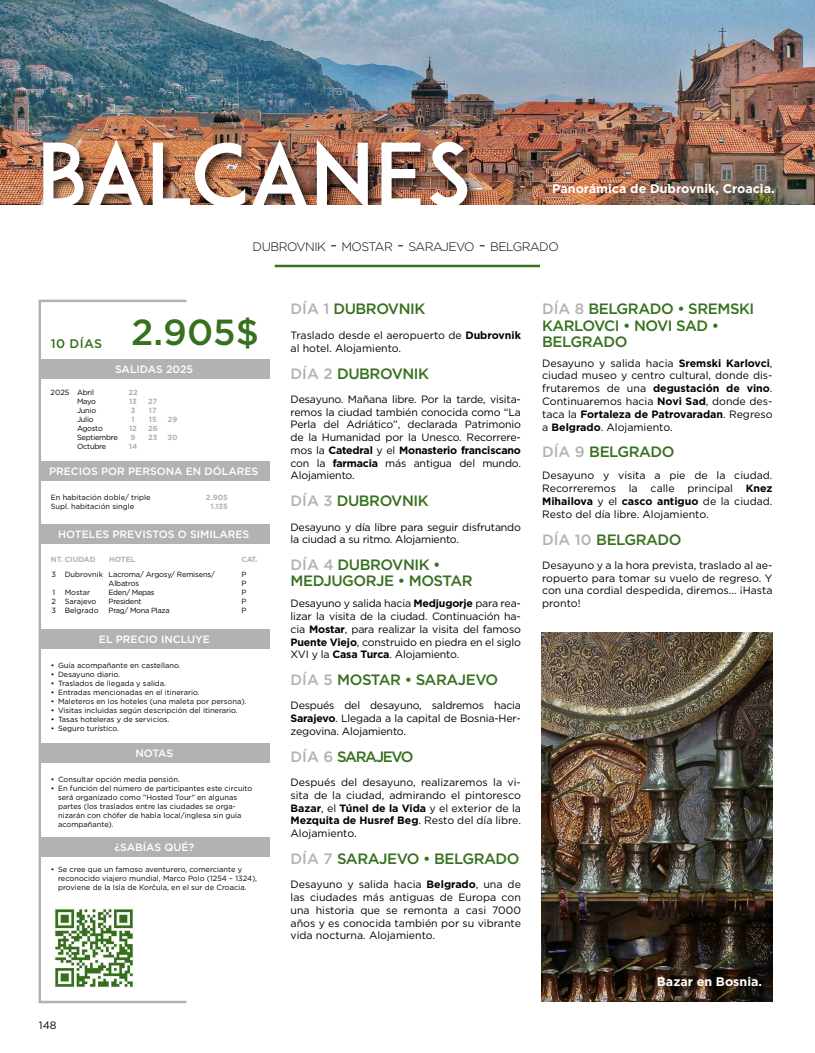
<style>
.page{position:relative;width:815px;height:1053px;background:#fff}
.page>*{position:absolute;margin:0;border:0;box-sizing:border-box;transform-origin:0 0}
.t1{font:87.5px "ADAM.CGPRO";color:#fff}
.t2{font:500 36.25px "Gotham";color:#37701e}
.t3{font:500 15px/16.2px "Gotham";letter-spacing:-.03em;color:#37701e}
.t4{font:500 15px "Gotham";letter-spacing:-.09em;color:#37701e}
.t5{font:700 12.5px "Gotham";color:#fff}
.t6{font:500 12.5px "Gotham";letter-spacing:.03em;color:#37701e}
.t7{font:300 12.25px "Gotham";letter-spacing:-.045em;color:#000}
.t8{font:10.62px/12.8px "Gotham";letter-spacing:-.01em;color:#000;text-align:justify}
.t9{font:500 10.62px "Gotham";color:#fff}
.t10{font:10.62px "Gotham";color:#010202}
.t11{font:7.5px/9px "Gotham";color:#000}
.t12{font:7.5px/9px "Gotham";letter-spacing:-.04em;color:#000}
.t13{font:700 7.5px/9px "Gotham";color:#b3b2b2;text-align:right}
.t14{font:7.5px/9px "Gotham";letter-spacing:-.03em;color:#000}
.s1{font-size:17.5px}
.s2{color:#b3b2b2}
.s3{font-weight:700}
</style>
<div class="page">
<img style="left:0;top:0;width:815px;height:205px">
<hr style="left:275px;top:265px;width:265px;height:2px;background:#37701e">
<div style="left:41px;top:139px;width:438px;height:82px;background:#000;opacity:.6"></div>
<div style="left:39px;top:299px;width:149px;height:704px;border:2px solid #b3b2b2"></div>
<div style="left:39px;top:359px;width:230px;height:20px;background:#b3b2b2"></div>
<div style="left:39px;top:461px;width:230px;height:19px;background:#b3b2b2"></div>
<div style="left:39px;top:524px;width:231px;height:19px;background:#b3b2b2"></div>
<div style="left:39px;top:628px;width:231px;height:20px;background:#b3b2b2"></div>
<div style="left:39px;top:743px;width:231px;height:19px;background:#b3b2b2"></div>
<div style="left:39px;top:836px;width:231px;height:20px;background:#b3b2b2"></div>
<img style="left:54px;top:905px;width:80px;height:83px">
<img style="left:542px;top:632px;width:230px;height:369px">
<div style="left:0;top:206px;width:815px;height:23px;background:#fff"></div>
<h1 class="t1" style="left:36px;top:122px;width:437px">BALCANES</h1>
<p class="t5" style="left:552px;top:181px;width:224px">Panorámica de Dubrovnik, Croacia.</p>
<p class="t7" style="left:253px;top:239px;width:308px">DUBROVNIK <span class="s1">-</span> MOSTAR <span class="s1">-</span> SARAJEVO <span class="s1">-</span> BELGRADO</p>
<p class="t6" style="left:51px;top:335px;width:53px">10 DÍAS</p>
<h2 class="t2" style="left:131px;top:308px;width:129px">2.905$</h2>
<p class="t9" style="left:115px;top:363px;width:80px">SALIDAS 2025</p>
<p class="t11" style="left:51px;top:387px;width:20px">2025</p>
<p class="t14" style="left:77px;top:387px;width:43px">Abril<br>Mayo<br>Junio<br>Julio<br>Agosto<br>Septiembre<br>Octubre</p>
<p class="t13" style="left:128px;top:387px;width:11px;text-align:center">22<br>13<br>3<br>1<br>12<br>9<br>14</p>
<p class="t13" style="left:148px;top:396px;width:11px;text-align:left">27<br>17<br>15<br>26<br>23</p>
<p class="t13" style="left:168px;top:414px;width:11px">29</p>
<p class="t13" style="left:168px;top:432px;width:12px">30</p>
<p class="t9" style="left:49px;top:464px;width:211px">PRECIOS POR PERSONA EN DÓLARES</p>
<p class="t11" style="left:51px;top:492px;width:101px">En habitación doble/ triple<br>Supl. habitación single</p>
<p class="t9" style="left:58px;top:527px;width:193px">HOTELES PREVISTOS O SIMILARES</p>
<p class="t13" style="left:206px;top:493px;width:23px">2.905<br>1.135</p>
<p class="t13" style="left:51px;top:555px;width:46px">NT. CIUDAD</p>
<p class="t11" style="left:51px;top:570px;width:6px">3</p>
<p class="t11" style="left:51px;top:588px;width:6px">1<br>2<br>3</p>
<p class="t13" style="left:109px;top:555px;width:28px">HOTEL</p>
<p class="t13" style="left:242px;top:555px;width:17px">CAT.</p>
<p class="t11" style="left:242px;top:570px;width:7px;text-align:justify">P P P P P</p>
<p class="t12" style="left:109px;top:570px;width:108px">Lacroma/ Argosy/ Remisens/<br>Albatros<br>Eden/ Mepas<br>President<br>Prag/ Mona Plaza</p>
<p class="t11" style="left:65px;top:570px;width:40px">Dubrovnik</p>
<p class="t11" style="left:65px;top:588px;width:35px">Mostar<br>Sarajevo<br>Belgrado</p>
<p class="t9" style="left:99px;top:632px;width:112px">EL PRECIO INCLUYE</p>
<p class="t11" style="left:51px;top:660px;width:131px">• Guía acompañante en castellano.</p>
<p class="t11" style="left:51px;top:669px;width:70px">• Desayuno diario.</p>
<p class="t11" style="left:51px;top:678px;width:117px">• Traslados de llegada y salida.</p>
<p class="t11" style="left:51px;top:687px;width:150px">• Entradas mencionadas en el itinerario.</p>
<p class="t11" style="left:51px;top:696px;width:197px">• Maleteros en los hoteles (una maleta por persona).</p>
<p class="t11" style="left:51px;top:705px;width:188px">• Visitas incluidas según descripción del itinerario.</p>
<p class="t11" style="left:51px;top:714px;width:120px">• Tasas hoteleras y de servicios.</p>
<p class="t11" style="left:51px;top:723px;width:69px">• Seguro turístico.</p>
<p class="t9" style="left:135px;top:746px;width:40px">NOTAS</p>
<p class="t11" style="left:51px;top:775px;width:130px">• Consultar opción media pensión.</p>
<p class="t11" style="left:58px;top:784px;width:196px;text-indent:-7px">• En función del número de participantes este circuito será organizado como "Hosted Tour" en algunas partes (los traslados entre las ciudades se orga&shy;nizarán con chófer de habla local/inglesa sin guía acompañante).</p>
<p class="t11" style="left:58px;top:864px;width:201px;text-indent:-7px">• Se cree que un famoso aventurero, comerciante y reconocido viajero mundial, Marco Polo (1254 – 1324), proviene de la Isla de Korčula, en el sur de Croacia.</p>
<p class="t9" style="left:114px;top:840px;width:82px">¿SABÍAS QUÉ?</p>
<p class="t10" style="left:39px;top:1018px;width:19px">148</p>
<h3 class="t3" style="left:291px;top:301px;width:136px"><span class="s2">DÍA 1</span> DUBROVNIK</h3>
<p class="t8" style="left:291px;top:328px;width:232px">Traslado desde el aeropuerto de <span class="s3">Dubrovnik </span>al hotel. Alojamiento.</p>
<h3 class="t3" style="left:291px;top:365px;width:140px"><span class="s2">DÍA 2</span> DUBROVNIK</h3>
<p class="t8" style="left:291px;top:392px;width:232px">Desayuno. Mañana libre. Por la tarde, visita&shy;remos la ciudad también conocida como “La Perla del Adriático”, declarada Patrimonio de la Humanidad por la Unesco. Recorrere&shy;mos la <span class="s3">Catedral</span> y el <span class="s3">Monasterio franciscano </span>con la <span class="s3">farmacia</span> más antigua del mundo.<br>Alojamiento.</p>
<h3 class="t3" style="left:291px;top:492px;width:140px"><span class="s2">DÍA 3</span> DUBROVNIK</h3>
<p class="t8" style="left:291px;top:520px;width:232px">Desayuno y día libre para seguir disfrutando la ciudad a su ritmo. Alojamiento.</p>
<h3 class="t3" style="left:291px;top:556px;width:184px"><span class="s2">DÍA 4</span> DUBROVNIK •<br>MEDJUGORJE • MOSTAR</h3>
<p class="t8" style="left:291px;top:596px;width:232px">Desayuno y salida hacia <span class="s3">Medjugorje</span> para rea&shy;lizar la visita de la ciudad. Continuación ha&shy;cia <span class="s3">Mostar</span>, para realizar la visita del famoso <span class="s3">Puente Viejo</span>, construido en piedra en el siglo XVI y la <span class="s3">Casa Turca</span>. Alojamiento.</p>
<h3 class="t3" style="left:291px;top:671px;width:209px"><span class="s2">DÍA 5</span> MOSTAR • SARAJEVO</h3>
<p class="t8" style="left:291px;top:699px;width:232px">Después del desayuno, saldremos hacia <span class="s3">Sarajevo</span>. Llegada a la capital de Bosnia-Her&shy;zegovina. Alojamiento.</p>
<h3 class="t4" style="left:291px;top:746px;width:124px"><span class="s2">DÍA 6</span> SARAJEVO</h3>
<p class="t8" style="left:291px;top:775px;width:232px">Después del desayuno, realizaremos la vi&shy;sita de la ciudad, admirando el pintoresco <span class="s3">Bazar</span>, el <span class="s3">Túnel de la Vida</span> y el exterior de la <span class="s3">Mezquita de Husref Beg</span>. Resto del día libre.<br>Alojamiento.</p>
<h3 class="t3" style="left:291px;top:850px;width:230px"><span class="s2">DÍA 7</span> SARAJEVO • BELGRADO</h3>
<p class="t8" style="left:291px;top:877px;width:232px">Desayuno y salida hacia <span class="s3">Belgrado</span>, una de las ciudades más antiguas de Europa con una historia que se remonta a casi 7000 años y es conocida también por su vibrante vida nocturna. Alojamiento.</p>
<h3 class="t3" style="left:542px;top:301px;width:214px"><span class="s2">DÍA 8</span> BELGRADO • SREMSKI<br>KARLOVCI • NOVI SAD •<br>BELGRADO</h3>
<p class="t8" style="left:542px;top:356px;width:232px">Desayuno y salida hacia <span class="s3">Sremski Karlovci</span>, ciudad museo y centro cultural, donde dis&shy;frutaremos de una <span class="s3">degustación de vino</span>.<br>Continuaremos hacia <span class="s3">Novi Sad</span>, donde des&shy;taca la <span class="s3">Fortaleza de Patrovaradan</span>. Regreso a <span class="s3">Belgrado</span>. Alojamiento.</p>
<h3 class="t3" style="left:542px;top:444px;width:134px"><span class="s2">DÍA 9</span> BELGRADO</h3>
<p class="t8" style="left:542px;top:469px;width:232px">Desayuno y visita a pie de la ciudad.<br>Recorreremos la calle principal <span class="s3">Knez Mihailova</span> y el <span class="s3">casco antiguo</span> de la ciudad.<br>Resto del día libre. Alojamiento.</p>
<h3 class="t3" style="left:542px;top:531px;width:141px"><span class="s2">DÍA 10</span> BELGRADO</h3>
<p class="t8" style="left:542px;top:558px;width:232px">Desayuno y a la hora prevista, traslado al ae&shy;ropuerto para tomar su vuelo de regreso. Y con una cordial despedida, diremos... ¡Hasta pronto!</p>
<p class="t5" style="left:657px;top:973px;width:107px">Bazar en Bosnia.</p>
</div>
